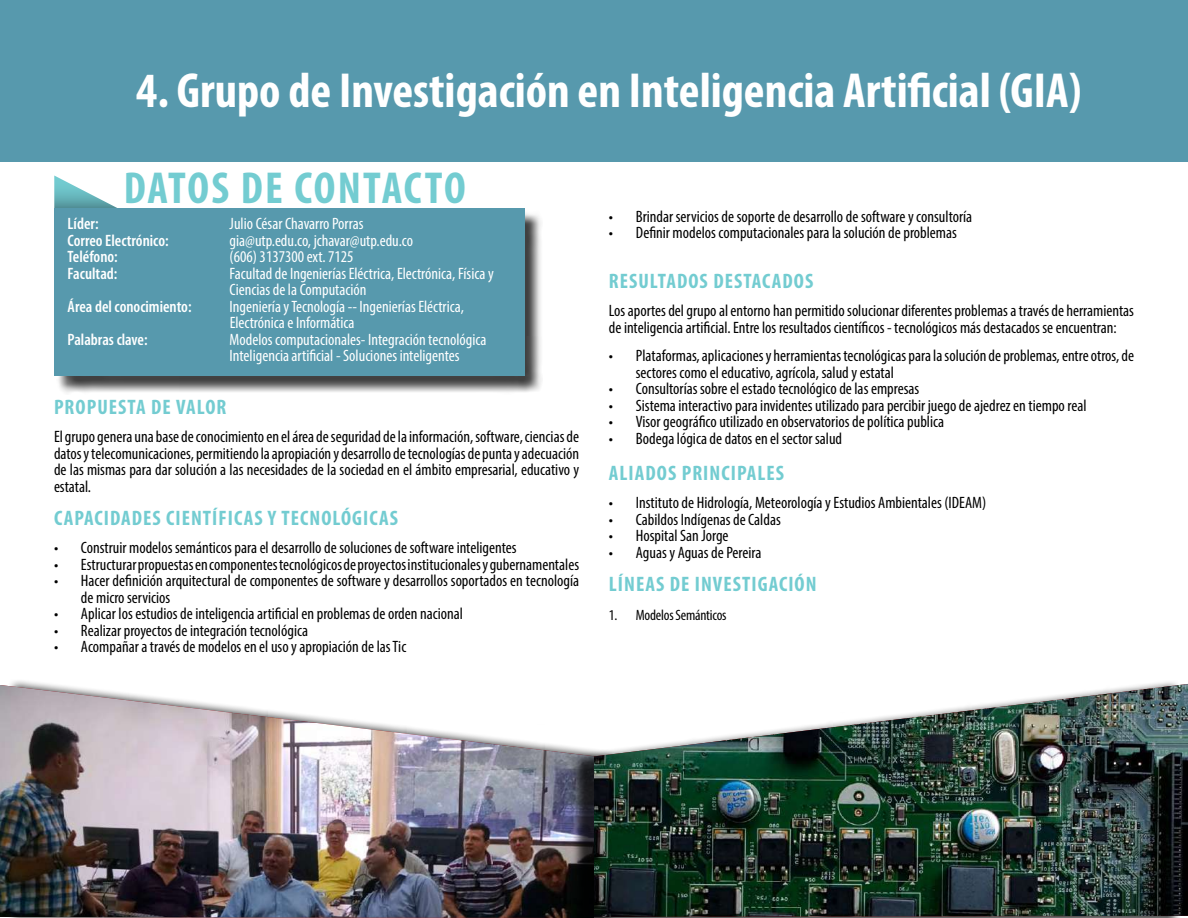
<style>
.page{position:relative;width:1188px;height:918px;background:#fff}
.page>*{position:absolute;margin:0;border:0;box-sizing:border-box;transform-origin:0 0}
.t1{font:700 condensed 49.5px "Myriad Pro";color:#fff}
.t2{font:700 condensed 45px "Myriad Pro";letter-spacing:.035em;color:#73ccd1}
.t3{font:700 condensed 21px "Myriad Pro";letter-spacing:.05em;color:#73ccd1}
.t4{font:condensed 16.5px/16.5px "Myriad Pro";color:#000}
.t5{font:condensed 16.5px/16.5px "Myriad Pro";color:#fff}
.t6{font:600 condensed 16.5px "Myriad Pro";color:#fff}
.t7{font:condensed 15px "Myriad Pro";letter-spacing:-.015em;color:#000}
</style>
<div class="page">
<div style="left:0;top:0;width:1188px;height:162px;background:#5799ad"></div>
<svg style="left:54px;top:176px;width:63px;height:32px"></svg>
<div style="left:56px;top:210px;width:487px;height:185px;background:#000;opacity:.75"></div>
<div style="left:54px;top:208px;width:470px;height:168px;background:#5799ad"></div>
<img style="left:0;top:685px;width:571px;height:233px">
<div style="left:571px;top:680px;width:611px;height:238px;background:#000;opacity:.75"></div>
<img style="left:594px;top:684px;width:594px;height:233px">
<h1 class="t1" style="left:136px;top:60px;width:947px">4. Grupo de Investigación en Inteligencia Artificial (GIA)</h1>
<h2 class="t2" style="left:124px;top:160px;width:344px">DATOS DE CONTACTO</h2>
<p class="t6" style="left:68px;top:214px;width:32px">Líder:</p>
<p class="t5" style="left:230px;top:216px;width:135px">Julio César Chavarro Porras</p>
<p class="t6" style="left:68px;top:230px;width:103px">Correo Electrónico:</p>
<p class="t5" style="left:230px;top:232px;width:185px">gia@utp.edu.co, jchavar@utp.edu.co</p>
<p class="t6" style="left:68px;top:247px;width:52px">Teléfono:</p>
<p class="t5" style="left:230px;top:249px;width:125px">(606) 3137300 ext. 7125</p>
<p class="t6" style="left:68px;top:263px;width:51px">Facultad:</p>
<p class="t5" style="left:230px;top:265px;width:266px">Facultad de Ingenierías Eléctrica, Electrónica, Física y<br>Ciencias de la Computación</p>
<p class="t6" style="left:68px;top:296px;width:125px">Área del conocimiento:</p>
<p class="t5" style="left:230px;top:298px;width:236px">Ingeniería y Tecnología -- Ingenierías Eléctrica,<br>Electrónica e Informática</p>
<p class="t6" style="left:68px;top:329px;width:81px">Palabras clave:</p>
<p class="t5" style="left:230px;top:331px;width:258px">Modelos computacionales- Integración tecnológica<br>Inteligencia artificial - Soluciones inteligentes</p>
<p class="t3" style="left:54px;top:394px;width:174px">PROPUESTA DE VALOR</p>
<p class="t4" style="left:54px;top:428px;width:527px;text-align:justify">El grupo genera una base de conocimiento en el área de seguridad de la información, software, ciencias de datos y telecomunicaciones, permitiendo la apropiación y desarrollo de tecnologías de punta y adecuación de las mismas para dar solución a las necesidades de la sociedad en el ámbito empresarial, educativo y estatal.</p>
<p class="t3" style="left:54px;top:505px;width:345px">CAPACIDADES CIENTÍFICAS Y TECNOLÓGICAS</p>
<p class="t4" style="left:54px;top:539px;width:464px">• Construir modelos semánticos para el desarrollo de soluciones de software inteligentes</p>
<p class="t4" style="left:54px;top:556px;width:527px">• Estructurar propuestas en componentes tecnológicos de proyectos institucionales y gubernamentales</p>
<p class="t4" style="left:81px;top:572px;width:500px;text-indent:-27px">• Hacer definición arquitectural de componentes de software y desarrollos soportados en tecnología de micro servicios</p>
<p class="t4" style="left:54px;top:605px;width:410px">• Aplicar los estudios de inteligencia artificial en problemas de orden nacional</p>
<p class="t4" style="left:54px;top:622px;width:256px">• Realizar proyectos de integración tecnológica</p>
<p class="t4" style="left:54px;top:638px;width:354px">• Acompañar a través de modelos en el uso y apropiación de las Tic</p>
<p class="t4" style="left:609px;top:208px;width:365px">• Brindar servicios de soporte de desarrollo de software y consultoría</p>
<p class="t4" style="left:609px;top:225px;width:350px">• Definir modelos computacionales para la solución de problemas</p>
<p class="t3" style="left:609px;top:268px;width:206px">RESULTADOS DESTACADOS</p>
<p class="t4" style="left:609px;top:303px;width:527px">Los aportes del grupo al entorno han permitido solucionar diferentes problemas a través de herramientas de inteligencia artificial. Entre los resultados científicos - tecnológicos más destacados se encuentran:</p>
<p class="t4" style="left:636px;top:348px;width:500px;text-indent:-27px">• Plataformas, aplicaciones y herramientas tecnológicas para la solución de problemas, entre otros, de sectores como el educativo, agrícola, salud y estatal</p>
<p class="t4" style="left:609px;top:381px;width:312px">• Consultorías sobre el estado tecnológico de las empresas</p>
<p class="t4" style="left:609px;top:397px;width:479px">• Sistema interactivo para invidentes utilizado para percibir juego de ajedrez en tiempo real</p>
<p class="t4" style="left:609px;top:414px;width:337px">• Visor geográfico utilizado en observatorios de política publica</p>
<p class="t4" style="left:609px;top:430px;width:235px">• Bodega lógica de datos en el sector salud</p>
<p class="t3" style="left:609px;top:460px;width:177px">ALIADOS PRINCIPALES</p>
<p class="t4" style="left:609px;top:495px;width:379px">• Instituto de Hidrología, Meteorología y Estudios Ambientales (IDEAM)</p>
<p class="t4" style="left:609px;top:511px;width:173px">• Cabildos Indígenas de Caldas</p>
<p class="t4" style="left:609px;top:528px;width:121px">• Hospital San Jorge</p>
<p class="t4" style="left:609px;top:544px;width:154px">• Aguas y Aguas de Pereira</p>
<p class="t3" style="left:609px;top:571px;width:209px">LÍNEAS DE INVESTIGACIÓN</p>
<p class="t7" style="left:609px;top:606px;width:119px">1. Modelos Semánticos</p>
</div>
